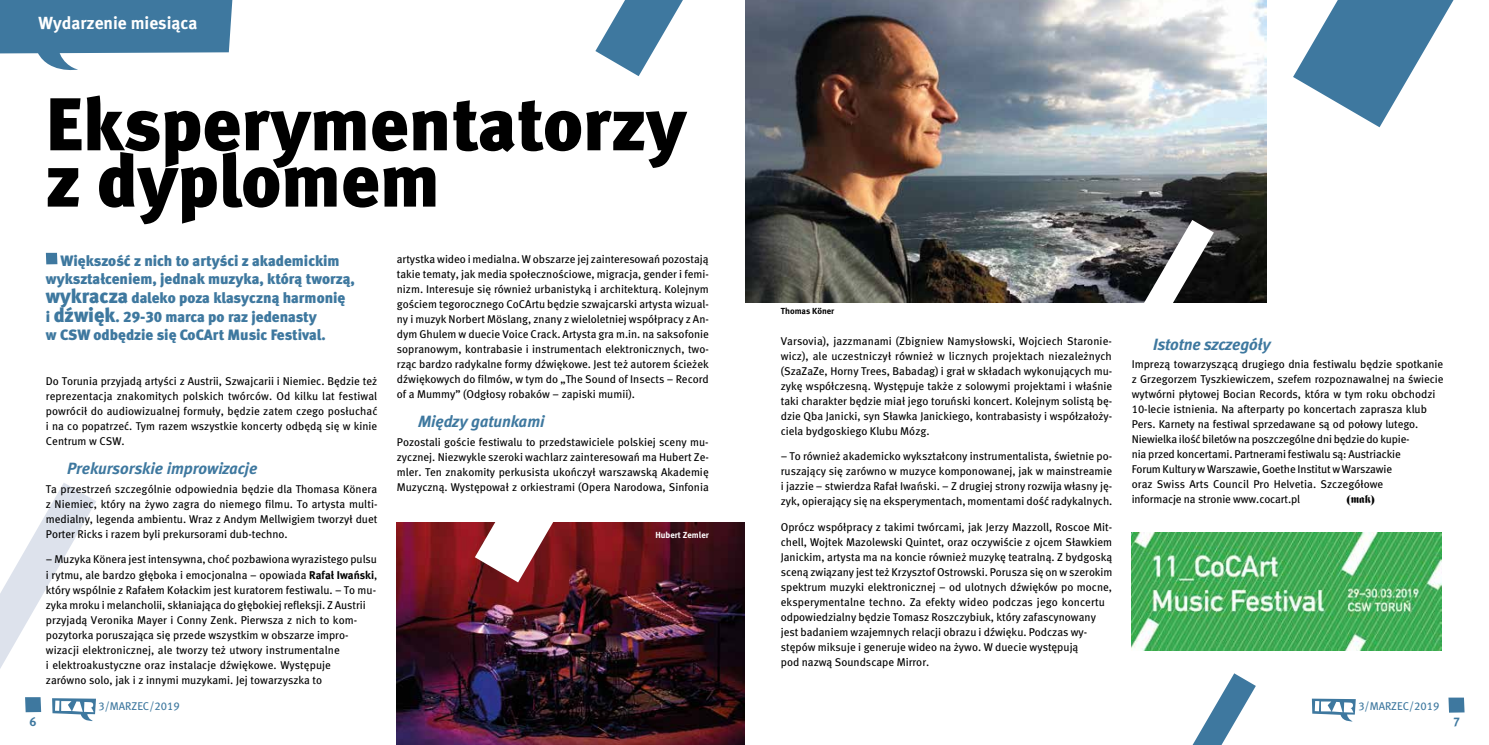
<style>
.page{position:relative;width:1489px;height:745px;background:#fff}
.page>*{position:absolute;margin:0;border:0;box-sizing:border-box;transform-origin:0 0}
.t1{font:74.5px/56.2px "Meta Black CELF";color:#000}
.t2{font:17.5px "Meta Bold CELF";color:#fff}
.t3{font:italic 16.25px "Meta Bold CELF";color:#3e789f}
.t4{font:15px/18.5px "Meta Black CELF";color:#3e789f}
.t5{font:12.5px "Meta Bold CELF";color:#3e789f}
.t6{font:11.25px/15px "Meta Book CELF";color:#000;text-align:justify}
.t7{font:11.25px "Meta Book CELF";color:#3e789f}
.t8{font:11.25px "Frankenstein";color:#000}
.t9{font:8.75px "Meta Bold CELF";color:#fff}
.t10{font:8.75px "Meta Bold CELF";color:#000}
.s1{font-size:20px}
.s2{font-family:"Meta Bold CELF"}
</style>
<div class="page">
<svg style="left:46px;top:253px;width:11px;height:11px"></svg>
<img style="left:397px;top:522px;width:347px;height:222px">
<img style="left:428px;top:522px;width:225px;height:115px">
<svg style="left:0;top:0;width:232px;height:70px"></svg>
<svg style="left:0;top:483px;width:96px;height:238px"></svg>
<svg style="left:1266px;top:0;width:188px;height:239px"></svg>
<svg style="left:1142px;top:650px;width:151px;height:94px"></svg>
<img style="left:745px;top:0;width:521px;height:302px">
<svg style="left:1079px;top:192px;width:158px;height:111px;background:#59595b"></svg>
<img style="left:1131px;top:532px;width:310px;height:118px">
<svg style="left:1311px;top:698px;width:44px;height:24px"></svg>
<svg style="left:1448px;top:697px;width:16px;height:15px"></svg>
<svg style="left:595px;top:0;width:151px;height:132px"></svg>
<h2 class="t2" style="left:39px;top:12px;width:160px">Wydarzenie miesiąca</h2>
<h1 class="t1" style="left:46px;top:95px;width:642px">Eksperymentatorzy z dyplomem</h1>
<h3 class="t4" style="left:46px;top:251px;width:310px;text-indent:15px">Większość z nich to artyści z akademickim wykształceniem, jednak muzyka, którą tworzą, <span class="s1">wykracza</span> daleko poza klasyczną harmonię<br>i <span class="s1">dźwięk</span>. 29-30 marca po raz jedenasty<br>w CSW odbędzie się CoCArt Music Festival.</h3>
<p class="t6" style="left:46px;top:373px;width:333px">Do Torunia przyjadą artyści z Austrii, Szwajcarii i Niemiec. Będzie też reprezentacja znakomitych polskich twórców. Od kilku lat festiwal powrócił do audiowizualnej formuły, będzie zatem czego posłuchać i na co popatrzeć. Tym razem wszystkie koncerty odbędą się w kinie Centrum w CSW.</p>
<h3 class="t3" style="left:67px;top:458px;width:191px">Prekursorskie improwizacje</h3>
<p class="t6" style="left:46px;top:481px;width:333px">Ta przestrzeń szczególnie odpowiednia będzie dla Thomasa Könera z Niemiec, który na żywo zagra do niemego filmu. To artysta multi&shy;medialny, legenda ambientu. Wraz z Andym Mellwigiem tworzył duet Porter Ricks i razem byli prekursorami dub-techno.</p>
<p class="t6" style="left:46px;top:551px;width:333px;text-align:left">– Muzyka Könera jest intensywna, choć pozbawiona wyrazistego pulsu i rytmu, ale bardzo głęboka i emocjonalna – opowiada <span class="s2">Rafał Iwański</span>, który wspólnie z Rafałem Kołackim jest kuratorem festiwalu. – To mu&shy;zyka mroku i melancholii, skłaniająca do głębokiej refleksji. Z Austrii przyjadą Veronika Mayer i Conny Zenk. Pierwsza z nich to kom&shy;pozytorka poruszająca się przede wszystkim w obszarze impro&shy;wizacji elektronicznej, ale tworzy też utwory instrumentalne<br>i elektroakustyczne oraz instalacje dźwiękowe. Występuje<br>zarówno solo, jak i z innymi muzykami. Jej towarzyszka to</p>
<p class="t6" style="left:397px;top:251px;width:313px">artystka wideo i medialna. W obszarze jej zainteresowań pozostają takie tematy, jak media społecznościowe, migracja, gender i femi&shy;nizm. Interesuje się również urbanistyką i architekturą. Kolejnym gościem tegorocznego CoCArtu będzie szwajcarski artysta wizual&shy;ny i muzyk Norbert Möslang, znany z wieloletniej współpracy z An&shy;dym Ghulem w duecie Voice Crack. Artysta gra m.in. na saksofonie sopranowym, kontrabasie i instrumentach elektronicznych, two&shy;rząc bardzo radykalne formy dźwiękowe. Jest też autorem ścieżek dźwiękowych do filmów, w tym do „The Sound of Insects – Record of a Mummy” (Odgłosy robaków – zapiski mumii).</p>
<h3 class="t3" style="left:418px;top:411px;width:128px">Między gatunkami</h3>
<p class="t6" style="left:397px;top:434px;width:313px">Pozostali goście festiwalu to przedstawiciele polskiej sceny mu&shy;zycznej. Niezwykle szeroki wachlarz zainteresowań ma Hubert Ze&shy;mler. Ten znakomity perkusista ukończył warszawską Akademię Muzyczną. Występował z orkiestrami (Opera Narodowa, Sinfonia</p>
<p class="t9" style="left:655px;top:529px;width:55px">Hubert Zemler</p>
<p class="t5" style="left:30px;top:713px;width:9px">6</p>
<p class="t7" style="left:98px;top:698px;width:83px">3/MARZEC/2019</p>
<p class="t10" style="left:780px;top:305px;width:55px">Thomas Köner</p>
<p class="t6" style="left:780px;top:333px;width:333px">Varsovia), jazzmanami (Zbigniew Namysłowski, Wojciech Staronie&shy;wicz), ale uczestniczył również w licznych projektach niezależnych (SzaZaZe, Horny Trees, Babadag) i grał w składach wykonujących mu&shy;zykę współczesną. Występuje także z solowymi projektami i właśnie taki charakter będzie miał jego toruński koncert. Kolejnym solistą bę&shy;dzie Qba Janicki, syn Sławka Janickiego, kontrabasisty i współzałoży&shy;ciela bydgoskiego Klubu Mózg.</p>
<p class="t6" style="left:780px;top:448px;width:333px">– To również akademicko wykształcony instrumentalista, świetnie po&shy;ruszający się zarówno w muzyce komponowanej, jak w mainstreamie i jazzie – stwierdza Rafał Iwański. – Z drugiej strony rozwija własny ję&shy;zyk, opierający się na eksperymentach, momentami dość radykalnych.</p>
<p class="t6" style="left:780px;top:519px;width:333px;text-align:left">Oprócz współpracy z takimi twórcami, jak Jerzy Mazzoll, Roscoe Mit&shy;chell, Wojtek Mazolewski Quintet, oraz oczywiście z ojcem Sławkiem Janickim, artysta ma na koncie również muzykę teatralną. Z bydgoską sceną związany jest też Krzysztof Ostrowski. Porusza się on w szerokim spektrum muzyki elektronicznej – od ulotnych dźwięków po mocne, eksperymentalne techno. Za efekty wideo podczas jego koncertu odpowiedzialny będzie Tomasz Roszczybiuk, który zafascynowany jest badaniem wzajemnych relacji obrazu i dźwięku. Podczas wy&shy;stępów miksuje i generuje wideo na żywo. W duecie występują<br>pod nazwą Soundscape Mirror.</p>
<h3 class="t3" style="left:1152px;top:333px;width:119px">Istotne szczegóły</h3>
<p class="t6" style="left:1131px;top:356px;width:313px;text-align:left">Imprezą towarzyszącą drugiego dnia festiwalu będzie spotkanie z Grzegorzem Tyszkiewiczem, szefem rozpoznawalnej na świecie wytwórni płytowej Bocian Records, która w tym roku obchodzi 10-lecie istnienia. Na afterparty po koncertach zaprasza klub Pers. Karnety na festiwal sprzedawane są od połowy lutego.<br>Niewielka ilość biletów na poszczególne dni będzie do kupie-<br>nia przed koncertami. Partnerami festiwalu są: Austriackie<br>Forum Kultury w Warszawie, Goethe Institut w Warszawie<br>oraz Swiss Arts Council Pro Helvetia. Szczegółowe<br>informacje na stronie www.cocart.pl</p>
<p class="t8" style="left:1346px;top:492px;width:29px">(mak)</p>
<p class="t7" style="left:1358px;top:699px;width:83px">3/MARZEC/2019</p>
<p class="t5" style="left:1452px;top:713px;width:9px">7</p>
</div>
